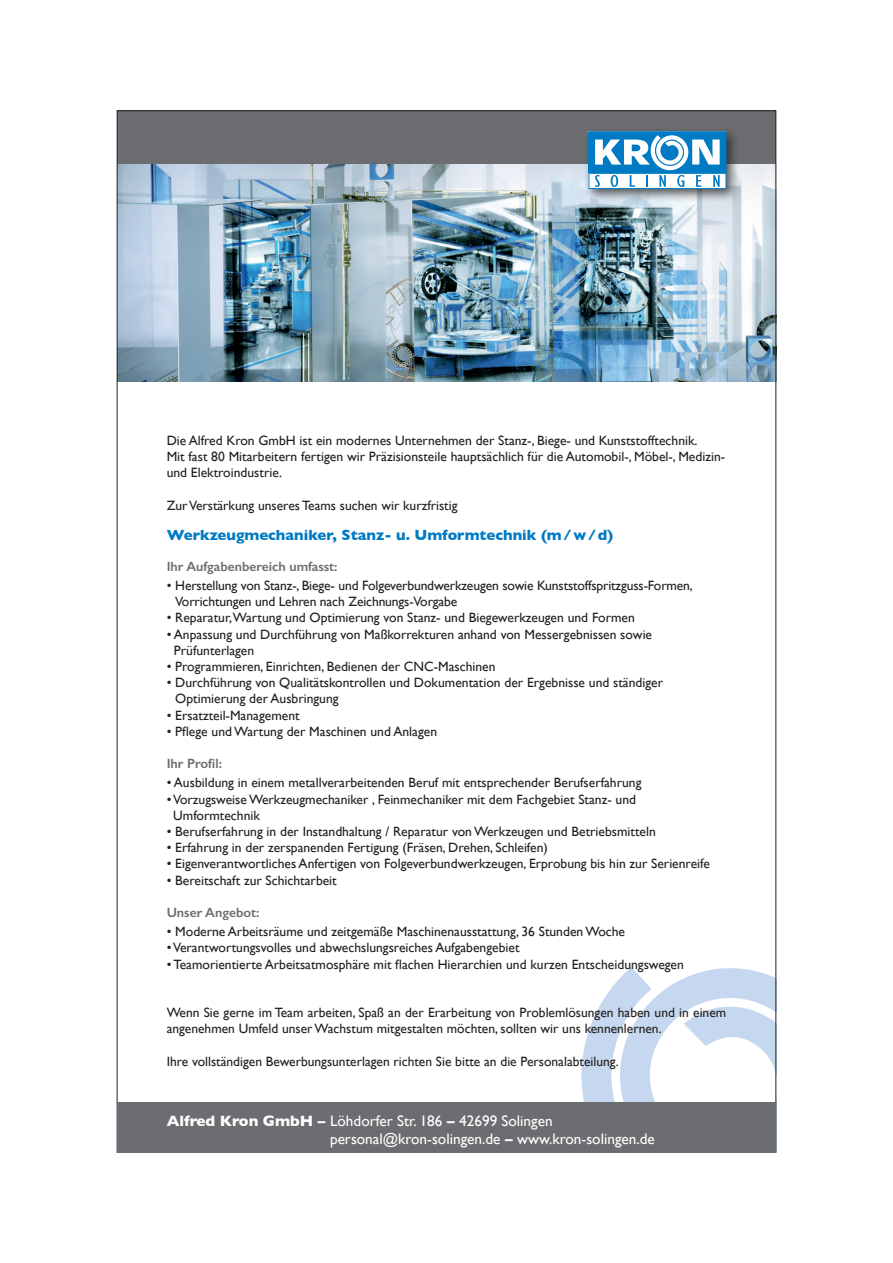
<style>
.page{position:relative;width:893px;height:1263px;background:#fff}
.page>*{position:absolute;margin:0;border:0;box-sizing:border-box;transform-origin:0 0}
.t1{font:15.3px/18.3px "Gill Sans";color:#fff}
.t2{font:700 15px "Gill Sans";color:#007ac2}
.t3{font:13.5px/16.2px "Gill Sans";color:#231f20}
.t4{font:600 13.5px "Gill Sans";color:#6c6d70}
.s1{font-weight:700}
</style>
<div class="page">
<svg style="left:581px;top:967px;width:193px;height:135px"></svg>
<div style="left:118px;top:111px;width:658px;height:54px;background:#6c6d70"></div>
<img style="left:119px;top:165px;width:655px;height:216px">
<div style="left:584px;top:126px;width:156px;height:77px;background:#231f20;opacity:.75"></div>
<div style="left:589px;top:132px;width:137px;height:42px;background:#007ac2"></div>
<div style="left:589px;top:131px;width:137px;height:44px;border:1px solid #007ac2"></div>
<div style="left:589px;top:173px;width:137px;height:16px;background:#fff"></div>
<div style="left:589px;top:173px;width:137px;height:16px;border:1px solid #007ac2"></div>
<svg style="left:595px;top:135px;width:125px;height:52px"></svg>
<div style="left:118px;top:1102px;width:658px;height:50px;background:#6c6d70"></div>
<p class="t3" style="left:167px;top:432px;width:560px">Die Alfred Kron GmbH ist ein modernes Unternehmen der Stanz-, Biege- und Kunststofftechnik.<br>Mit fast 80 Mitarbeitern fertigen wir Präzisionsteile hauptsächlich für die Automobil-, Möbel-, Medizin&shy;und Elektroindustrie.</p>
<p class="t3" style="left:167px;top:497px;width:292px">Zur Verstärkung unseres Teams suchen wir kurzfristig</p>
<p class="t2" style="left:167px;top:523px;width:448px">Werkzeugmechaniker, Stanz- u. Umformtechnik (m/w/d)</p>
<p class="t4" style="left:167px;top:558px;width:172px">Ihr Aufgabenbereich umfasst:</p>
<p class="t3" style="left:175px;top:577px;width:519px;text-indent:-9px">• Herstellung von Stanz-, Biege- und Folgeverbundwerkzeugen sowie Kunststoffspritzguss-Formen,<br>Vorrichtungen und Lehren nach Zeichnungs-Vorgabe</p>
<p class="t3" style="left:167px;top:610px;width:470px">• Reparatur,Wartung und Optimierung von Stanz- und Biegewerkzeugen und Formen</p>
<p class="t3" style="left:174px;top:626px;width:480px;text-indent:-7px">• Anpassung und Durchführung von Maßkorrekturen anhand von Messergebnissen sowie<br>Prüfunterlagen</p>
<p class="t3" style="left:167px;top:658px;width:330px">• Programmieren, Einrichten, Bedienen der CNC-Maschinen</p>
<p class="t3" style="left:175px;top:674px;width:489px;text-indent:-9px">• Durchführung von Qualitätskontrollen und Dokumentation der Ergebnisse und ständiger<br>Optimierung der Ausbringung</p>
<p class="t3" style="left:167px;top:707px;width:134px">• Ersatzteil-Management</p>
<p class="t3" style="left:167px;top:723px;width:272px">• Pflege und Wartung der Maschinen und Anlagen</p>
<p class="t4" style="left:167px;top:755px;width:57px">Ihr Profil:</p>
<p class="t3" style="left:167px;top:775px;width:476px">• Ausbildung in einem metallverarbeitenden Beruf mit entsprechender Berufserfahrung</p>
<p class="t3" style="left:173px;top:791px;width:464px;text-indent:-7px">• Vorzugsweise Werkzeugmechaniker , Feinmechaniker mit dem Fachgebiet Stanz- und<br>Umformtechnik</p>
<p class="t3" style="left:167px;top:823px;width:491px">• Berufserfahrung in der Instandhaltung / Reparatur von Werkzeugen und Betriebsmitteln</p>
<p class="t3" style="left:167px;top:839px;width:383px">• Erfahrung in der zerspanenden Fertigung (Fräsen, Drehen, Schleifen)</p>
<p class="t3" style="left:167px;top:856px;width:545px">• Eigenverantwortliches Anfertigen von Folgeverbundwerkzeugen, Erprobung bis hin zur Serienreife</p>
<p class="t3" style="left:167px;top:872px;width:172px">• Bereitschaft zur Schichtarbeit</p>
<p class="t4" style="left:167px;top:904px;width:94px">Unser Angebot:</p>
<p class="t3" style="left:167px;top:923px;width:460px">• Moderne Arbeitsräume und zeitgemäße Maschinenausstattung, 36 Stunden Woche</p>
<p class="t3" style="left:167px;top:940px;width:354px">• Verantwortungsvolles und abwechslungsreiches Aufgabengebiet</p>
<p class="t3" style="left:167px;top:956px;width:519px">• Teamorientierte Arbeitsatmosphäre mit flachen Hierarchien und kurzen Entscheidungswegen</p>
<p class="t3" style="left:167px;top:1004px;width:561px">Wenn Sie gerne im Team arbeiten, Spaß an der Erarbeitung von Problemlösungen haben und in einem angenehmen Umfeld unser Wachstum mitgestalten möchten, sollten wir uns kennenlernen.</p>
<p class="t3" style="left:167px;top:1053px;width:453px">Ihre vollständigen Bewerbungsunterlagen richten Sie bitte an die Personalabteilung.</p>
<p class="t1" style="left:330px;top:1111px;width:326px;text-indent:-163px"><span class="s1">Alfred Kron GmbH –</span> Löhdorfer Str. 186 <span class="s1">–</span> 42699 Solingen personal@kron-solingen.de <span class="s1">–</span> www.kron-solingen.de</p>
</div>
